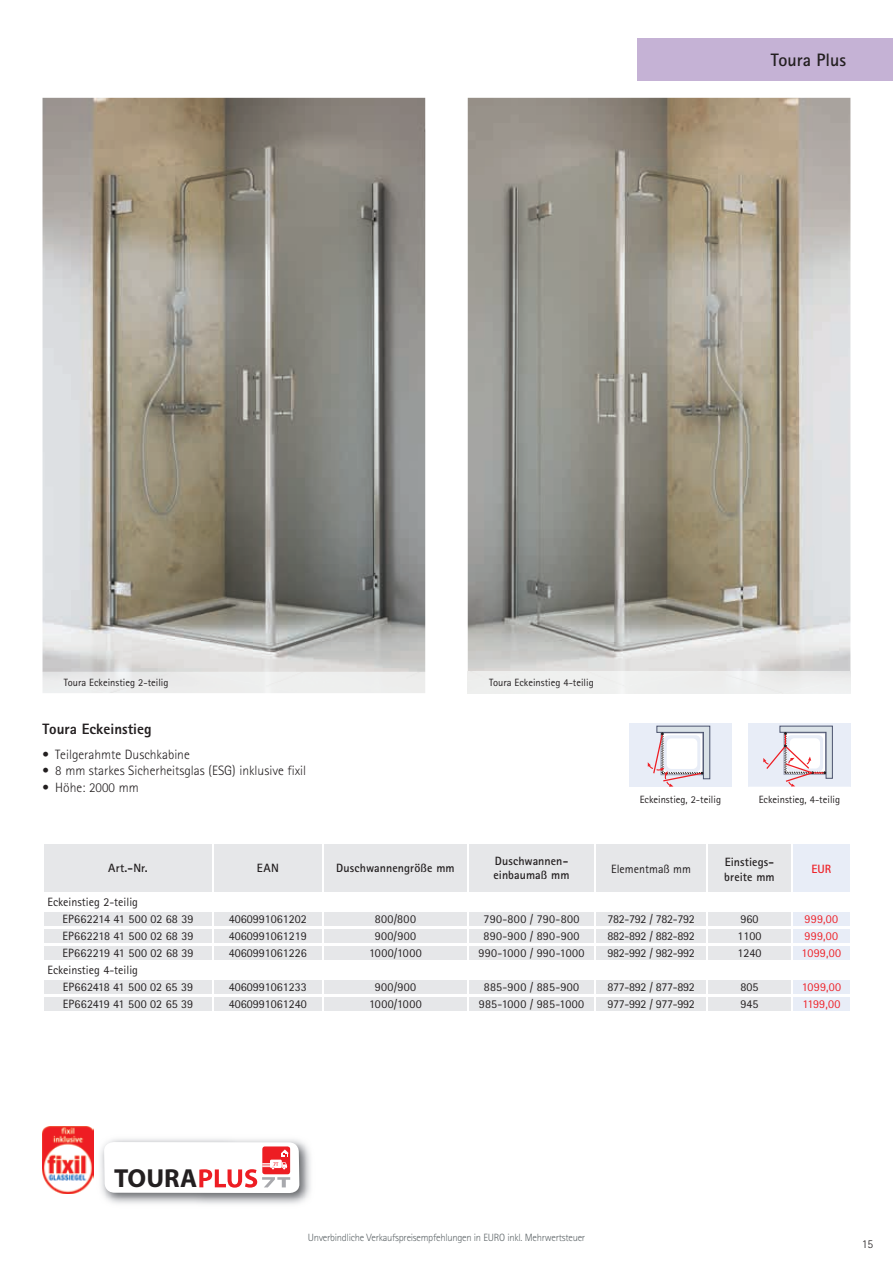
<style>
.page{position:relative;width:893px;height:1263px;background:#fff}
.page>*{position:absolute;margin:0;border:0;box-sizing:border-box;transform-origin:0 0}
.t1{font:700 26.1px "Myriad Pro";color:#231f20}
.t2{font:700 18px "Rotis Sans Serif Std";color:#231f20}
.t3{font:800 15px "Rotis Sans Serif Std";color:#231f20}
.t4{font:300 13.5px "Rotis Sans Serif Std";color:#231f20}
.t5{font:12px/17px "Rotis Sans Serif Std";color:#231f20}
.t6{font:12px "Rotis Sans Serif Std";letter-spacing:-.025em;color:#231f20}
.t7{font:700 12px/14.4px "Rotis Sans Serif Std";letter-spacing:.005em;color:#231f20}
.t8{font:12px "Rotis Sans Serif Std";letter-spacing:.025em;color:#231f20}
.t9{font:12px "Rotis Sans Serif Std";letter-spacing:.02em;color:#ee2027}
.t10{font:12px "Rotis Sans Serif Std";letter-spacing:.035em;color:#231f20}
.t11{font:12px "Rotis Sans Serif Std";letter-spacing:.02em;color:#231f20}
.t12{font:700 12px "Rotis Sans Serif Std";color:#ee2027}
.t13{font:300 12px "Rotis Sans Serif Std";color:#231f20}
.t14{font:10.5px "Rotis Sans Serif Std";color:#231f20}
.t15{font:300 10.5px "Rotis Sans Serif Std";letter-spacing:-.025em;color:#5e6568}
.t16{font:700 5.55px "Rotis Sans Serif Std";color:#ee1d23}
.s1{font-size:5.1px}
</style>
<div class="page">
<div style="left:638px;top:38px;width:255px;height:43px;background:#c5b2d5"></div>
<img style="left:100px;top:1139px;width:211px;height:65px">
<svg style="left:104px;top:1142px;width:196px;height:51px"></svg>
<img style="left:43px;top:1127px;width:51px;height:66px">
<div style="left:44px;top:844px;width:747px;height:167px;background:#e6e7e9"></div>
<svg style="left:44px;top:894px;width:747px;height:83px;fill:#e6e7e9"></svg>
<hr style="left:44px;top:892px;width:169px;height:2px;background:#fff">
<hr style="left:213px;top:892px;width:110px;height:2px;background:#fff">
<hr style="left:323px;top:892px;width:145px;height:2px;background:#fff">
<hr style="left:468px;top:892px;width:127px;height:2px;background:#fff">
<hr style="left:595px;top:892px;width:112px;height:2px;background:#fff">
<hr style="left:707px;top:892px;width:85px;height:2px;background:#fff">
<hr style="left:44px;top:909px;width:169px;height:2px;background:#fff">
<hr style="left:213px;top:909px;width:110px;height:2px;background:#fff">
<hr style="left:323px;top:909px;width:145px;height:2px;background:#fff">
<hr style="left:468px;top:909px;width:127px;height:2px;background:#fff">
<hr style="left:595px;top:909px;width:112px;height:2px;background:#fff">
<hr style="left:707px;top:909px;width:85px;height:2px;background:#fff">
<hr style="left:44px;top:926px;width:168px;height:2px;background:#fff">
<hr style="left:213px;top:926px;width:109px;height:2px;background:#fff">
<hr style="left:324px;top:926px;width:143px;height:2px;background:#fff">
<hr style="left:468px;top:926px;width:127px;height:2px;background:#fff">
<hr style="left:596px;top:926px;width:110px;height:2px;background:#fff">
<hr style="left:708px;top:926px;width:83px;height:2px;background:#fff">
<hr style="left:44px;top:943px;width:168px;height:2px;background:#fff">
<hr style="left:213px;top:943px;width:109px;height:2px;background:#fff">
<hr style="left:324px;top:943px;width:143px;height:2px;background:#fff">
<hr style="left:468px;top:943px;width:127px;height:2px;background:#fff">
<hr style="left:596px;top:943px;width:110px;height:2px;background:#fff">
<hr style="left:708px;top:943px;width:83px;height:2px;background:#fff">
<hr style="left:44px;top:960px;width:169px;height:2px;background:#fff">
<hr style="left:213px;top:960px;width:110px;height:2px;background:#fff">
<hr style="left:323px;top:960px;width:145px;height:2px;background:#fff">
<hr style="left:468px;top:960px;width:127px;height:2px;background:#fff">
<hr style="left:595px;top:960px;width:112px;height:2px;background:#fff">
<hr style="left:707px;top:960px;width:85px;height:2px;background:#fff">
<hr style="left:44px;top:977px;width:169px;height:2px;background:#fff">
<hr style="left:213px;top:977px;width:110px;height:2px;background:#fff">
<hr style="left:323px;top:977px;width:145px;height:2px;background:#fff">
<hr style="left:468px;top:977px;width:127px;height:2px;background:#fff">
<hr style="left:595px;top:977px;width:112px;height:2px;background:#fff">
<hr style="left:707px;top:977px;width:85px;height:2px;background:#fff">
<hr style="left:44px;top:994px;width:168px;height:2px;background:#fff">
<hr style="left:213px;top:994px;width:109px;height:2px;background:#fff">
<hr style="left:324px;top:994px;width:143px;height:2px;background:#fff">
<hr style="left:468px;top:994px;width:127px;height:2px;background:#fff">
<hr style="left:596px;top:994px;width:110px;height:2px;background:#fff">
<hr style="left:708px;top:994px;width:83px;height:2px;background:#fff">
<hr style="left:212px;top:843px;width:1px;height:49px;background:#fff">
<hr style="left:322px;top:843px;width:2px;height:49px;background:#fff">
<hr style="left:467px;top:843px;width:1px;height:49px;background:#fff">
<hr style="left:595px;top:843px;width:1px;height:49px;background:#fff">
<hr style="left:706px;top:843px;width:2px;height:49px;background:#fff">
<svg style="left:212px;top:911px;width:1px;height:49px"></svg>
<svg style="left:322px;top:911px;width:2px;height:49px"></svg>
<svg style="left:467px;top:911px;width:1px;height:49px"></svg>
<svg style="left:595px;top:911px;width:1px;height:49px"></svg>
<svg style="left:706px;top:911px;width:2px;height:49px"></svg>
<svg style="left:212px;top:979px;width:1px;height:32px"></svg>
<svg style="left:322px;top:979px;width:2px;height:32px"></svg>
<svg style="left:467px;top:979px;width:1px;height:32px"></svg>
<svg style="left:595px;top:979px;width:1px;height:32px"></svg>
<svg style="left:706px;top:979px;width:2px;height:32px"></svg>
<svg style="left:793px;top:844px;width:57px;height:167px"></svg>
<img style="left:468px;top:98px;width:382px;height:574px">
<img style="left:43px;top:98px;width:382px;height:574px">
<div style="left:748px;top:723px;width:102px;height:64px;background:#e8edf7"></div>
<svg style="left:763px;top:725px;width:70px;height:62px"></svg>
<div style="left:629px;top:723px;width:102px;height:64px;background:#e8edf7"></div>
<svg style="left:647px;top:725px;width:64px;height:62px"></svg>
<h2 class="t2" style="left:771px;top:48px;width:77px">Toura Plus</h2>
<p class="t14" style="left:64px;top:676px;width:106px">Toura Eckeinstieg 2-teilig</p>
<p class="t14" style="left:489px;top:676px;width:106px">Toura Eckeinstieg 4-teilig</p>
<p class="t3" style="left:43px;top:719px;width:111px">Toura Eckeinstieg</p>
<p class="t4" style="left:43px;top:746px;width:149px">• Teilgerahmte Duschkabine</p>
<p class="t4" style="left:43px;top:763px;width:265px">• 8 mm starkes Sicherheitsglas (ESG) inklusive fixil</p>
<p class="t4" style="left:43px;top:779px;width:98px">• Höhe: 2000 mm</p>
<p class="t14" style="left:640px;top:793px;width:83px">Eckeinstieg, 2-teilig</p>
<p class="t14" style="left:759px;top:793px;width:83px">Eckeinstieg, 4-teilig</p>
<p class="t7" style="left:108px;top:861px;width:41px">Art.-Nr.</p>
<p class="t7" style="left:257px;top:861px;width:23px">EAN</p>
<p class="t7" style="left:336px;top:861px;width:120px">Duschwannengröße mm</p>
<p class="t7" style="left:494px;top:853px;width:77px">Duschwannen&shy;einbaumaß mm</p>
<p class="t5" style="left:611px;top:861px;width:81px">Elementmaß mm</p>
<p class="t7" style="left:724px;top:855px;width:52px">Einstiegs&shy;breite mm</p>
<p class="t12" style="left:811px;top:862px;width:22px">EUR</p>
<p class="t5" style="left:63px;top:893px;width:132px;text-indent:-15px">Eckeinstieg 2-teilig<br>EP662214 41 500 02 68 39</p>
<p class="t5" style="left:229px;top:910px;width:79px">4060991061202</p>
<p class="t5" style="left:375px;top:910px;width:43px">800/800</p>
<p class="t8" style="left:484px;top:912px;width:97px">790-800 / 790-800</p>
<p class="t6" style="left:607px;top:912px;width:89px">782-792 / 782-792</p>
<p class="t5" style="left:740px;top:910px;width:19px">960</p>
<p class="t9" style="left:804px;top:912px;width:35px">999,00</p>
<p class="t5" style="left:62px;top:927px;width:132px">EP662218 41 500 02 68 39</p>
<p class="t5" style="left:229px;top:927px;width:79px">4060991061219</p>
<p class="t5" style="left:375px;top:927px;width:43px">900/900</p>
<p class="t8" style="left:483px;top:929px;width:98px">890-900 / 890-900</p>
<p class="t6" style="left:607px;top:929px;width:89px">882-892 / 882-892</p>
<p class="t5" style="left:737px;top:927px;width:25px">1100</p>
<p class="t9" style="left:804px;top:929px;width:35px">999,00</p>
<p class="t5" style="left:62px;top:944px;width:132px">EP662219 41 500 02 68 39</p>
<p class="t5" style="left:229px;top:944px;width:79px">4060991061226</p>
<p class="t10" style="left:369px;top:946px;width:54px">1000/1000</p>
<p class="t8" style="left:478px;top:946px;width:108px">990-1000 / 990-1000</p>
<p class="t6" style="left:607px;top:946px;width:89px">982-992 / 982-992</p>
<p class="t5" style="left:737px;top:944px;width:25px">1240</p>
<p class="t9" style="left:802px;top:946px;width:41px">1099,00</p>
<p class="t5" style="left:63px;top:961px;width:132px;text-indent:-15px">Eckeinstieg 4-teilig<br>EP662418 41 500 02 65 39</p>
<p class="t5" style="left:229px;top:978px;width:79px">4060991061233</p>
<p class="t5" style="left:375px;top:978px;width:43px">900/900</p>
<p class="t11" style="left:484px;top:980px;width:97px">885-900 / 885-900</p>
<p class="t6" style="left:607px;top:980px;width:89px">877-892 / 877-892</p>
<p class="t5" style="left:740px;top:978px;width:19px">805</p>
<p class="t9" style="left:802px;top:980px;width:41px">1099,00</p>
<p class="t5" style="left:63px;top:995px;width:132px">EP662419 41 500 02 65 39</p>
<p class="t5" style="left:229px;top:995px;width:79px">4060991061240</p>
<p class="t10" style="left:369px;top:997px;width:54px">1000/1000</p>
<p class="t5" style="left:479px;top:995px;width:107px">985-1000 / 985-1000</p>
<p class="t6" style="left:607px;top:997px;width:89px">977-992 / 977-992</p>
<p class="t5" style="left:740px;top:995px;width:19px">945</p>
<p class="t9" style="left:802px;top:997px;width:40px">1199,00</p>
<h1 class="t1" style="left:114px;top:1161px;width:85px">TOURA</h1>
<p class="t16" style="left:273px;top:1160px;width:7px">7<span class="s1">T</span></p>
<p class="t15" style="left:308px;top:1231px;width:279px">Unverbindliche Verkaufspreisempfehlungen in EURO inkl. Mehrwertsteuer</p>
<p class="t13" style="left:862px;top:1237px;width:13px">15</p>
</div>
